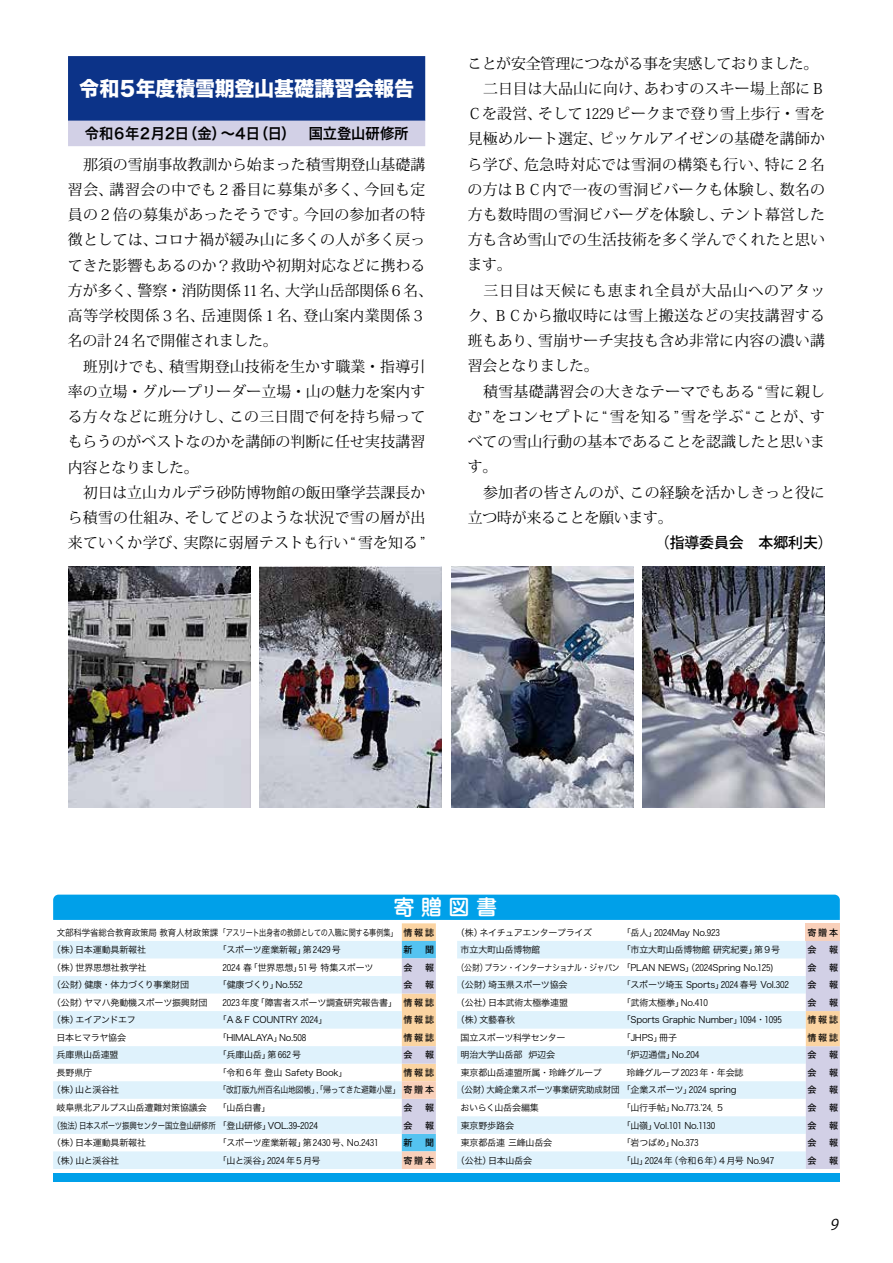
<style>
.page{position:relative;width:893px;height:1263px;background:#fff}
.page>*{position:absolute;margin:0;border:0;box-sizing:border-box;transform-origin:0 0}
.t1{font:500 21.15px "Jun 34 Pro";color:#fff}
.t2{font:20.25px "Hira Kaku Std N W8";letter-spacing:-.01em;color:#fff}
.t3{font:14.85px/25.2px "Koz Min Pro";letter-spacing:.01em;color:#000}
.t4{font:14.85px "Hiragino Sans W6";letter-spacing:-.05em;color:#000;scale:.96 1}
.t5{font:500 14.85px "Koz Go Pro";letter-spacing:-.005em;color:#000}
.t6{font:italic 14.85px "Koz Go Pro";color:#000}
.t7{font:9px "Hira Kaku Std W3";letter-spacing:-.02em;color:#000}
.t8{font:9px/17.5px "Hira Kaku Std W3";letter-spacing:-.02em;color:#000;scale:.94 1}
.t9{font:9px "Hira Kaku Std W5";letter-spacing:.19em;color:#000}
.t10{font:9px/17.5px "Hira Kaku Std W3";letter-spacing:-.02em;color:#000;scale:.88 1}
.t11{font:9px "Hira Kaku Std W3";letter-spacing:-.02em;color:#000;scale:.87 1}
.t12{font:9px "Hira Kaku Std W3";letter-spacing:-.045em;color:#000}
.t13{font:9px "Hira Kaku Std W3";letter-spacing:-.02em;color:#000;scale:.82 1}
.t14{font:9px "Hira Kaku Std W3";letter-spacing:-.04em;color:#000}
.s1{font-family:"Hira Kaku Std W5"}
</style>
<div class="page">
<div style="left:68px;top:56px;width:357px;height:65px;background:#0c3388"></div>
<div style="left:68px;top:121px;width:357px;height:25px;background:#d2d0e6"></div>
<div style="left:53px;top:1173px;width:787px;height:8px;background:#00a0e9"></div>
<svg style="left:53px;top:895px;width:787px;height:274px"></svg>
<img style="left:68px;top:566px;width:182px;height:242px">
<img style="left:260px;top:566px;width:182px;height:242px">
<img style="left:451px;top:566px;width:182px;height:242px">
<img style="left:643px;top:566px;width:182px;height:242px">
<h2 class="t2" style="left:79px;top:77px;width:336px">令和５年度積雪期登山基礎講習会報告</h2>
<p class="t4" style="left:85px;top:120px;width:339px">令和６年２月２日（金）～４日（日）　国立登山研修所</p>
<p class="t3" style="left:68px;top:151px;width:367px">　那須の雪崩事故教訓から始まった積雪期登山基礎講習会、講習会の中でも２番目に募集が多く、今回も定員の２倍の募集があったそうです。今回の参加者の特徴としては、コロナ禍が緩み山に多くの人が多く戻ってきた影響もあるのか？救助や初期対応などに携わる方が多く、警察・消防関係１１ 名、大学山岳部関係６名、高等学校関係３名、岳連関係１名、登山案内業関係３名の計２４ 名で開催されました。<br>　班別けでも、積雪期登山技術を生かす職業・指導引率の立場・グループリーダー立場・山の魅力を案内する方々などに班分けし、この三日間で何を持ち帰ってもらうのがベストなのかを講師の判断に任せ実技講習内容となりました。<br>　初日は立山カルデラ砂防博物館の飯田肇学芸課長から積雪の仕組み、そしてどのような状況で雪の層が出来ていくか学び、実際に弱層テストも行い “ 雪を知る”</p>
<p class="t3" style="left:467px;top:50px;width:359px">ことが安全管理につながる事を実感しておりました。　二日目は大品山に向け、あわすのスキー場上部にＢ<br>Ｃを設営、そして１２２９ピークまで登り雪上歩行・雪を見極めルート選定、ピッケルアイゼンの基礎を講師から学び、危急時対応では雪洞の構築も行い、特に２名の方はＢＣ内で一夜の雪洞ビバークも体験し、数名の方も数時間の雪洞ビバーグを体験し、テント幕営した方も含め雪山での生活技術を多く学んでくれたと思います。<br>　三日目は天候にも恵まれ全員が大品山へのアタック、ＢＣから撤収時には雪上搬送などの実技講習する班もあり、雪崩サーチ実技も含め非常に内容の濃い講習会となりました。<br>　積雪基礎講習会の大きなテーマでもある“ 雪に親しむ”をコンセプトに“雪を知る”雪を学ぶ“ことが、すべての雪山行動の基本であることを認識したと思います。<br>　参加者の皆さんのが、この経験を活かしきっと役に立つ時が来ることを願います。</p>
<p class="t5" style="left:655px;top:533px;width:179px">（指導委員会　本郷利夫）</p>
<h1 class="t1" style="left:394px;top:890px;width:105px">寄贈図書</h1>
<p class="t8" style="left:52px;top:923px;width:408px;text-indent:5px">文部科学省総合教育政策局 教育人材政策課「アスリート出身者の教師としての入職に関する事例集」 <span class="s1">情報誌</span>（株）日本運動具新報社</p>
<p class="t12" style="left:456px;top:925px;width:138px">（株）ネイチュアエンタープライズ</p>
<p class="t7" style="left:622px;top:925px;width:100px">「岳人」2024May No.923</p>
<p class="t9" style="left:807px;top:925px;width:32px">寄贈本</p>
<p class="t7" style="left:461px;top:943px;width:81px">市立大町山岳博物館</p>
<p class="t7" style="left:622px;top:943px;width:160px">「市立大町山岳博物館 研究紀要」第９号</p>
<p class="t9" style="left:807px;top:943px;width:11px">会</p>
<p class="t9" style="left:829px;top:943px;width:11px">報</p>
<p class="t11" style="left:456px;top:960px;width:366px">（公財）プラン・インターナショナル・ジャパン「PLAN NEWS」（2024Spring No.125)</p>
<p class="t9" style="left:807px;top:960px;width:11px">会</p>
<p class="t9" style="left:829px;top:960px;width:11px">報</p>
<p class="t7" style="left:456px;top:978px;width:113px">（公財）埼玉県スポーツ協会</p>
<p class="t7" style="left:622px;top:978px;width:169px">「スポーツ埼玉 Sports」2024 春号 Vol.302</p>
<p class="t9" style="left:807px;top:978px;width:11px">会</p>
<p class="t9" style="left:829px;top:978px;width:11px">報</p>
<p class="t7" style="left:456px;top:995px;width:114px">（公社）日本武術太極拳連盟</p>
<p class="t7" style="left:622px;top:995px;width:88px">「武術太極拳」No.410</p>
<p class="t9" style="left:807px;top:995px;width:11px">会</p>
<p class="t9" style="left:829px;top:995px;width:11px">報</p>
<p class="t7" style="left:456px;top:1013px;width:61px">（株）文藝春秋</p>
<p class="t7" style="left:622px;top:1013px;width:162px">「Sports Graphic Number」1094・1095</p>
<p class="t9" style="left:808px;top:1013px;width:32px">情報誌</p>
<p class="t7" style="left:461px;top:1031px;width:107px">国立スポーツ科学センター</p>
<p class="t7" style="left:622px;top:1031px;width:57px">「JHPS」冊子</p>
<p class="t9" style="left:808px;top:1030px;width:32px">情報誌</p>
<p class="t7" style="left:461px;top:1048px;width:96px">明治大学山岳部 炉辺会</p>
<p class="t7" style="left:622px;top:1048px;width:79px">「炉辺通信」No.204</p>
<p class="t9" style="left:807px;top:1048px;width:11px">会</p>
<p class="t9" style="left:829px;top:1048px;width:11px">報</p>
<p class="t7" style="left:461px;top:1066px;width:143px">東京都山岳連盟所属・玲峰グループ</p>
<p class="t7" style="left:626px;top:1066px;width:119px">玲峰グループ2023年・年会誌</p>
<p class="t9" style="left:807px;top:1066px;width:11px">会</p>
<p class="t9" style="left:829px;top:1066px;width:11px">報</p>
<p class="t8" style="left:456px;top:1081px;width:300px">（公財）大崎企業スポーツ事業研究助成財団「企業スポーツ」2024 spring</p>
<p class="t9" style="left:807px;top:1083px;width:11px">会</p>
<p class="t9" style="left:829px;top:1083px;width:11px">報</p>
<p class="t14" style="left:461px;top:1101px;width:80px">おいらく山岳会編集</p>
<p class="t7" style="left:622px;top:1101px;width:103px">「山行手帖」No.773.’24．5</p>
<p class="t9" style="left:807px;top:1101px;width:11px">会</p>
<p class="t9" style="left:829px;top:1101px;width:11px">報</p>
<p class="t7" style="left:461px;top:1118px;width:55px">東京野歩路会</p>
<p class="t7" style="left:622px;top:1118px;width:95px">「山嶺」Vol.101 No.1130</p>
<p class="t9" style="left:807px;top:1118px;width:11px">会</p>
<p class="t9" style="left:829px;top:1118px;width:11px">報</p>
<p class="t7" style="left:461px;top:1136px;width:93px">東京都岳連 三峰山岳会</p>
<p class="t7" style="left:622px;top:1136px;width:78px">「岩つばめ」No.373</p>
<p class="t9" style="left:807px;top:1136px;width:11px">会</p>
<p class="t9" style="left:829px;top:1136px;width:11px">報</p>
<p class="t7" style="left:456px;top:1153px;width:78px">（公社）日本山岳会</p>
<p class="t7" style="left:622px;top:1153px;width:154px">「山」2024年（令和6年）4月号 No.947</p>
<p class="t9" style="left:807px;top:1153px;width:11px">会</p>
<p class="t9" style="left:829px;top:1153px;width:11px">報</p>
<p class="t7" style="left:218px;top:943px;width:125px">「スポーツ産業新報」第2429号</p>
<p class="t9" style="left:404px;top:943px;width:11px">新</p>
<p class="t9" style="left:425px;top:943px;width:11px">聞</p>
<p class="t7" style="left:52px;top:960px;width:96px">（株）世界思想社教学社</p>
<p class="t7" style="left:223px;top:960px;width:152px">2024 春「世界思想」51号 特集スポーツ</p>
<p class="t9" style="left:404px;top:960px;width:11px">会</p>
<p class="t9" style="left:425px;top:960px;width:11px">報</p>
<p class="t7" style="left:52px;top:978px;width:139px">（公財）健康・体力づくり事業財団</p>
<p class="t7" style="left:218px;top:978px;width:86px">「健康づくり」No.552</p>
<p class="t9" style="left:404px;top:978px;width:11px">会</p>
<p class="t9" style="left:425px;top:978px;width:11px">報</p>
<p class="t7" style="left:52px;top:995px;width:157px">（公財）ヤマハ発動機スポーツ振興財団</p>
<p class="t7" style="left:223px;top:995px;width:213px">2023年度「障害者スポーツ調査研究報告書」 <span class="s1">情報誌</span></p>
<p class="t12" style="left:52px;top:1013px;width:85px">（株）エイアンドエフ</p>
<p class="t7" style="left:218px;top:1013px;width:111px">「A＆F COUNTRY 2024」</p>
<p class="t9" style="left:404px;top:1013px;width:32px">情報誌</p>
<p class="t12" style="left:56px;top:1031px;width:71px">日本ヒマラヤ協会</p>
<p class="t7" style="left:218px;top:1031px;width:90px">「HIMALAYA」No.508</p>
<p class="t9" style="left:404px;top:1030px;width:32px">情報誌</p>
<p class="t7" style="left:57px;top:1048px;width:63px">兵庫県山岳連盟</p>
<p class="t7" style="left:218px;top:1048px;width:85px">「兵庫山岳」第662号</p>
<p class="t9" style="left:404px;top:1048px;width:11px">会</p>
<p class="t9" style="left:425px;top:1048px;width:11px">報</p>
<p class="t7" style="left:57px;top:1066px;width:37px">長野県庁</p>
<p class="t7" style="left:218px;top:1066px;width:131px">「令和6年 登山 Safety Book」</p>
<p class="t9" style="left:404px;top:1066px;width:32px">情報誌</p>
<p class="t7" style="left:52px;top:1083px;width:69px">（株）山と渓谷社</p>
<p class="t10" style="left:57px;top:1081px;width:430px;text-indent:162px">「改訂版九州百名山地図帳」,「帰ってきた避難小屋」<span class="s1">寄贈本</span>岐阜県北アルプス山岳遭難対策協議会 「山岳白書」</p>
<p class="t9" style="left:404px;top:1101px;width:11px">会</p>
<p class="t9" style="left:425px;top:1101px;width:11px">報</p>
<p class="t13" style="left:53px;top:1118px;width:325px">（独法）日本スポーツ振興センター国立登山研修所「登山研修」VOL.39-2024</p>
<p class="t9" style="left:404px;top:1118px;width:11px">会</p>
<p class="t9" style="left:425px;top:1118px;width:11px">報</p>
<p class="t7" style="left:52px;top:1136px;width:96px">（株）日本運動具新報社</p>
<p class="t7" style="left:218px;top:1136px;width:162px">「スポーツ産業新報」第2430号、No.2431</p>
<p class="t9" style="left:404px;top:1136px;width:11px">新</p>
<p class="t9" style="left:425px;top:1136px;width:11px">聞</p>
<p class="t7" style="left:52px;top:1153px;width:69px">（株）山と渓谷社</p>
<p class="t12" style="left:218px;top:1153px;width:104px">「山と渓谷」2024年５月号</p>
<p class="t9" style="left:404px;top:1153px;width:32px">寄贈本</p>
<p class="t6" style="left:830px;top:1214px;width:13px">9</p>
</div>
